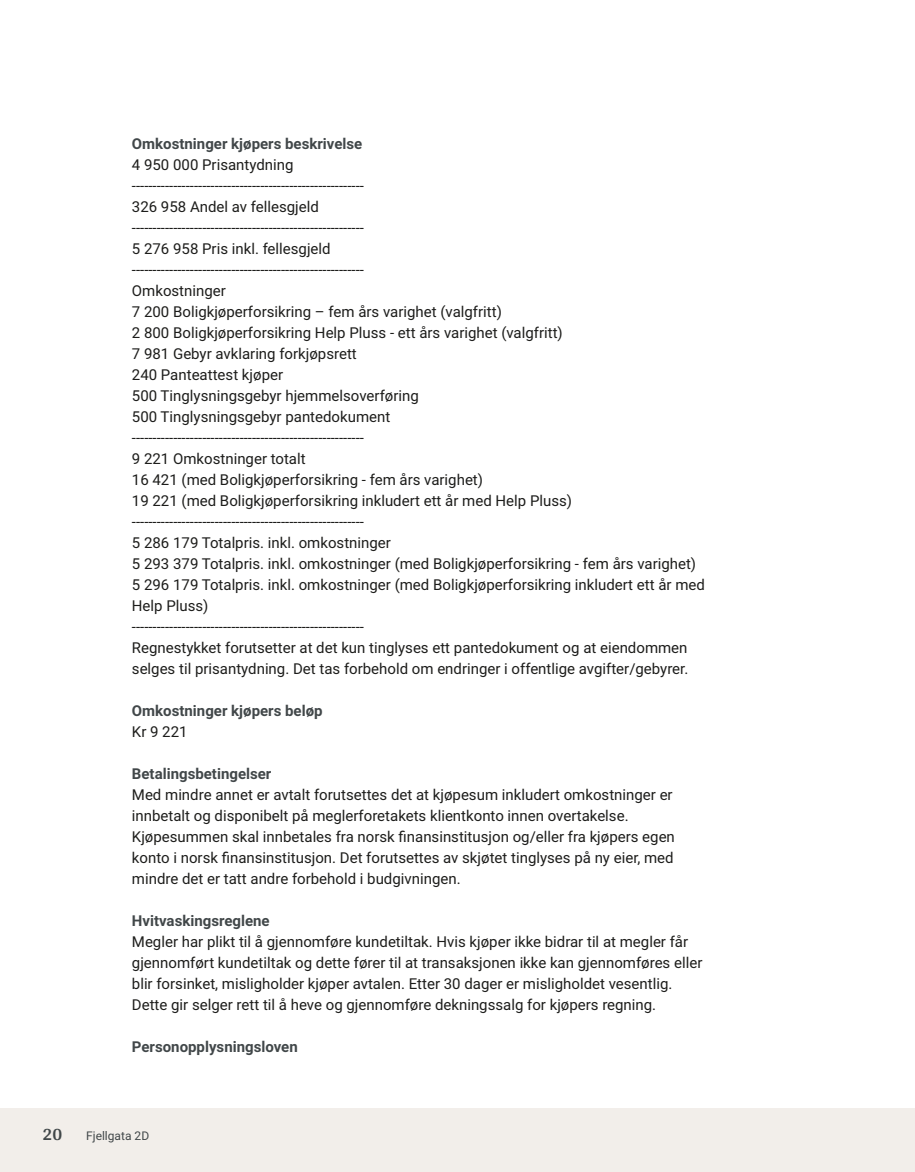
<style>
.page{position:relative;width:915px;height:1172px;background:#fff}
.page>*{position:absolute;margin:0;border:0;box-sizing:border-box;transform-origin:0 0}
.t1{font:700 18px "Arya";color:#414749}
.t2{font:15px/21px "Roboto Vitec";color:#1d1d1b}
.t3{font:700 15px "Roboto Vitec";color:#414749}
.t4{font:12px "Roboto Vitec";color:#414749}
</style>
<div class="page">
<div style="left:0;top:1108px;width:914px;height:64px;background:#f2eeea"></div>
<p class="t3" style="left:132px;top:133px;width:232px">Omkostninger kjøpers beskrivelse</p>
<p class="t2" style="left:132px;top:153px;width:574px">4 950 000 Prisantydning<br>‑‑‑‑‑‑‑‑‑‑‑‑‑‑‑‑‑‑--------------------------------------<br>326 958 Andel av fellesgjeld<br>‑‑‑‑‑‑‑‑‑‑‑‑‑‑‑‑‑‑--------------------------------------<br>5 276 958 Pris inkl. fellesgjeld<br>‑‑‑‑‑‑‑‑‑‑‑‑‑‑‑‑‑‑--------------------------------------<br>Omkostninger<br>7 200 Boligkjøperforsikring – fem års varighet (valgfritt)<br>2 800 Boligkjøperforsikring Help Pluss ‑ ett års varighet (valgfritt)<br>7 981 Gebyr avklaring forkjøpsrett<br>240 Panteattest kjøper<br>500 Tinglysningsgebyr hjemmelsoverføring<br>500 Tinglysningsgebyr pantedokument<br>‑‑‑‑‑‑‑‑‑‑‑‑‑‑‑‑‑‑--------------------------------------<br>9 221 Omkostninger totalt<br>16 421 (med Boligkjøperforsikring ‑ fem års varighet)<br>19 221 (med Boligkjøperforsikring inkludert ett år med Help Pluss)<br>‑‑‑‑‑‑‑‑‑‑‑‑‑‑‑‑‑‑--------------------------------------<br>5 286 179 Totalpris. inkl. omkostninger<br>5 293 379 Totalpris. inkl. omkostninger (med Boligkjøperforsikring ‑ fem års varighet)<br>5 296 179 Totalpris. inkl. omkostninger (med Boligkjøperforsikring inkludert ett år med Help Pluss)<br>‑‑‑‑‑‑‑‑‑‑‑‑‑‑‑‑‑‑--------------------------------------<br>Regnestykket forutsetter at det kun tinglyses ett pantedokument og at eiendommen selges til prisantydning. Det tas forbehold om endringer i offentlige avgifter/gebyrer.</p>
<p class="t3" style="left:132px;top:700px;width:192px">Omkostninger kjøpers beløp</p>
<p class="t2" style="left:132px;top:720px;width:57px">Kr 9 221</p>
<p class="t3" style="left:132px;top:763px;width:141px">Betalingsbetingelser</p>
<p class="t2" style="left:132px;top:783px;width:544px">Med mindre annet er avtalt forutsettes det at kjøpesum inkludert omkostninger er innbetalt og disponibelt på meglerforetakets klientkonto innen overtakelse.<br>Kjøpesummen skal innbetales fra norsk finansinstitusjon og/eller fra kjøpers egen konto i norsk finansinstitusjon. Det forutsettes av skjøtet tinglyses på ny eier, med mindre det er tatt andre forbehold i budgivningen.</p>
<p class="t3" style="left:132px;top:910px;width:139px">Hvitvaskingsreglene</p>
<p class="t2" style="left:132px;top:930px;width:571px">Megler har plikt til å gjennomføre kundetiltak. Hvis kjøper ikke bidrar til at megler får gjennomført kundetiltak og dette fører til at transaksjonen ikke kan gjennomføres eller blir forsinket, misligholder kjøper avtalen. Etter 30 dager er misligholdet vesentlig.<br>Dette gir selger rett til å heve og gjennomføre dekningssalg for kjøpers regning.</p>
<p class="t3" style="left:132px;top:1036px;width:167px">Personopplysningsloven</p>
<p class="t1" style="left:43px;top:1123px;width:21px">20</p>
<p class="t4" style="left:86px;top:1127px;width:64px">Fjellgata 2D</p>
</div>
